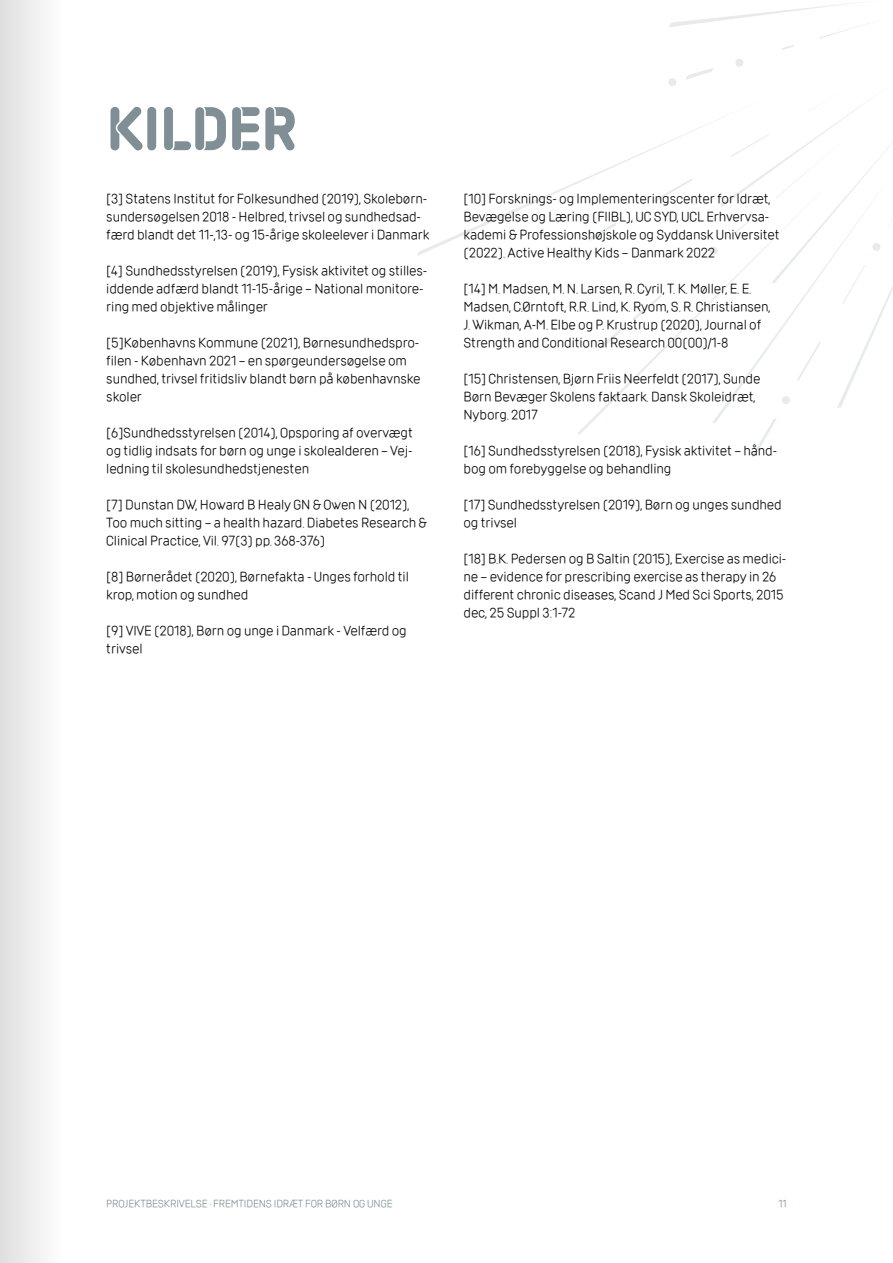
<style>
.page{position:relative;width:893px;height:1263px;background:#fff}
.page>*{position:absolute;margin:0;border:0;box-sizing:border-box;transform-origin:0 0}
.t1{font:700 52.5px "DIF Stencil";letter-spacing:-.01em;color:#808e96}
.t2{font:13.5px/18px "DIF";letter-spacing:-.01em;color:#000}
.t3{font:10.5px "DIF";letter-spacing:-.01em;color:#808e96}
</style>
<div class="page">
<svg style="left:752px;top:419px;width:24px;height:38px"></svg>
<svg style="left:669px;top:2px;width:197px;height:36px"></svg>
<svg style="left:782px;top:45px;width:12px;height:5px"></svg>
<svg style="left:417px;top:157px;width:216px;height:99px"></svg>
<svg style="left:589px;top:222px;width:27px;height:19px"></svg>
<svg style="left:601px;top:330px;width:20px;height:18px"></svg>
<svg style="left:633px;top:59px;width:260px;height:349px"></svg>
<div style="left:0;top:0;width:64px;height:1263px;background:linear-gradient(to right,#dfdfdf,#fefefe)"></div>
<h1 class="t1" style="left:106px;top:94px;width:193px">KILDER</h1>
<p class="t2" style="left:106px;top:189px;width:325px">[3] Statens Institut for Folkesundhed (2019), Skolebørn&shy;sundersøgelsen 2018 - Helbred, trivsel og sundhedsad&shy;færd blandt det 11-,13- og 15-årige skoleelever i Danmark</p>
<p class="t2" style="left:106px;top:261px;width:322px">[4] Sundhedsstyrelsen (2019), Fysisk aktivitet og stilles&shy;iddende adfærd blandt 11-15-årige – National monitore&shy;ring med objektive målinger</p>
<p class="t2" style="left:106px;top:333px;width:316px">[5]Københavns Kommune (2021), Børnesundhedspro&shy;filen - København 2021 – en spørgeundersøgelse om sundhed, trivsel fritidsliv blandt børn på københavnske skoler</p>
<p class="t2" style="left:106px;top:423px;width:308px;text-align:justify">[6]Sundhedsstyrelsen (2014), Opsporing af overvægt og tidlig indsats for børn og unge i skolealderen – Vej&shy;ledning til skolesundhedstjenesten</p>
<p class="t2" style="left:106px;top:495px;width:322px">[7] Dunstan DW, Howard B Healy GN &amp; Owen N (2012),<br>Too much sitting – a health hazard. Diabetes Research &amp;<br>Clinical Practice, Vil. 97(3) pp. 368-376)</p>
<p class="t2" style="left:106px;top:567px;width:304px">[8] Børnerådet (2020), Børnefakta - Unges forhold til krop, motion og sundhed</p>
<p class="t2" style="left:106px;top:621px;width:302px">[9] VIVE (2018), Børn og unge i Danmark - Velfærd og trivsel</p>
<p class="t2" style="left:463px;top:189px;width:318px">[10] Forsknings- og Implementeringscenter for Idræt, Bevægelse og Læring (FIIBL), UC SYD, UCL Erhvervsa&shy;kademi &amp; Professionshøjskole og Syddansk Universitet (2022). Active Healthy Kids – Danmark 2022</p>
<p class="t2" style="left:463px;top:279px;width:308px">[14] M. Madsen, M. N. Larsen, R. Cyril, T. K. Møller, E. E.<br>Madsen, C.Ørntoft, R.R. Lind, K. Ryom, S. R. Christiansen, J. Wikman, A-M. Elbe og P. Krustrup (2020), Journal of Strength and Conditional Research 00(00)/1-8</p>
<p class="t2" style="left:463px;top:369px;width:299px">[15] Christensen, Bjørn Friis Neerfeldt (2017), Sunde<br>Børn Bevæger Skolens faktaark. Dansk Skoleidræt,<br>Nyborg. 2017</p>
<p class="t2" style="left:463px;top:441px;width:315px">[16] Sundhedsstyrelsen (2018), Fysisk aktivitet – hånd&shy;bog om forebyggelse og behandling</p>
<p class="t2" style="left:463px;top:495px;width:320px">[17] Sundhedsstyrelsen (2019), Børn og unges sundhed og trivsel</p>
<p class="t2" style="left:463px;top:549px;width:324px">[18] B.K. Pedersen og B Saltin (2015), Exercise as medici&shy;ne – evidence for prescribing exercise as therapy in 26 different chronic diseases, Scand J Med Sci Sports, 2015 dec, 25 Suppl 3:1-72</p>
<p class="t3" style="left:106px;top:1197px;width:288px">PROJEKTBESKRIVELSE · FREMTIDENS IDRÆT FOR BØRN OG UNGE</p>
<p class="t3" style="left:778px;top:1197px;width:10px">11</p>
</div>
